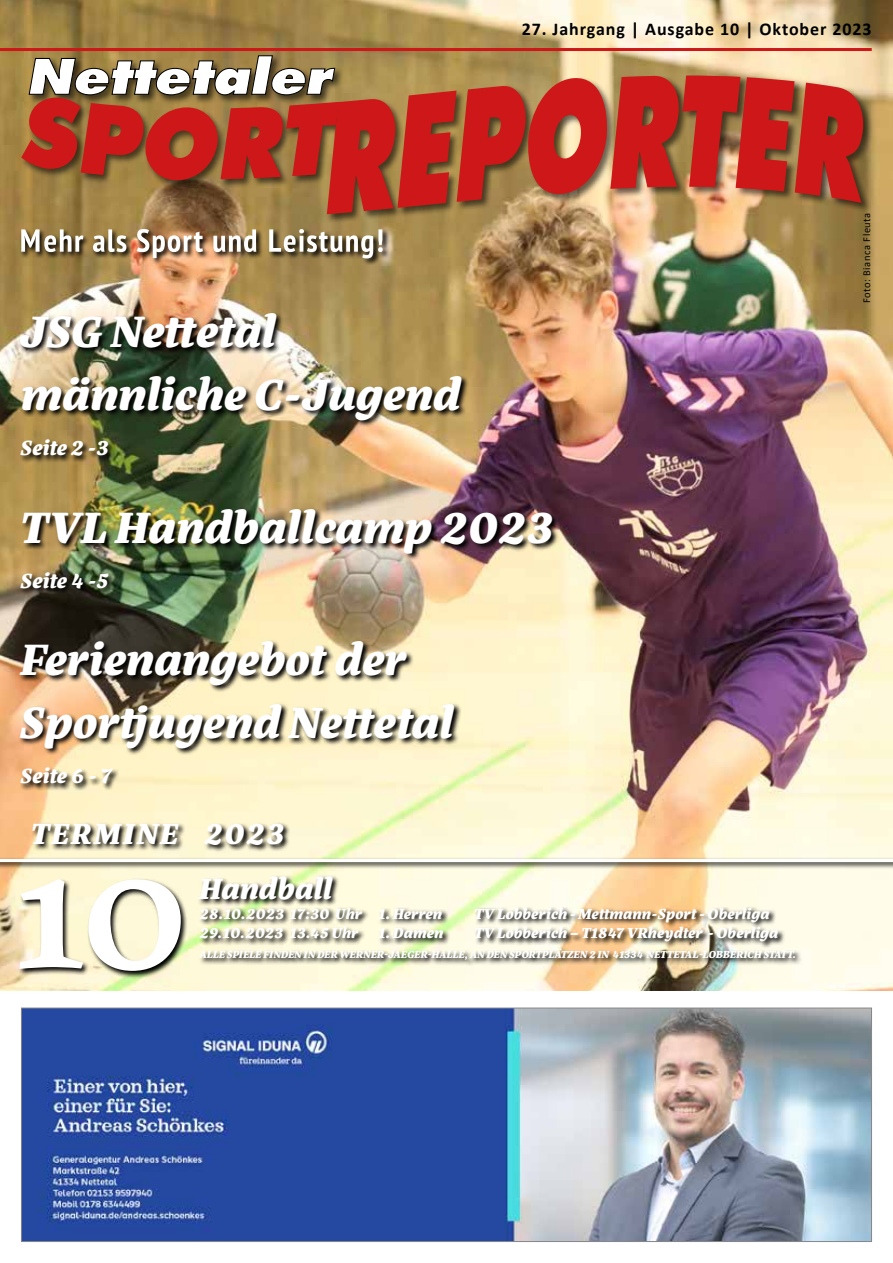
<style>
.page{position:relative;width:893px;height:1263px;background:#fff}
.page>*{position:absolute;margin:0;border:0;box-sizing:border-box;transform-origin:0 0}
.t1{font:700 210px "Maiola";color:#fff}
.t2{font:italic 800 45px/63px "Eskorte Latin";color:#fff}
.t3{font:italic 800 30px "Eskorte Latin";letter-spacing:.05em;color:#fff}
.t4{font:italic 800 30px "Eskorte Latin";color:#fff}
.t5{font:italic 800 21px "Eskorte Latin";color:#fff}
.t6{font:700 18px "Calibri";letter-spacing:.05em;color:#000}
.t7{font:italic 800 15px "Eskorte Latin";color:#fff}
.t8{font:italic 800 10.5px "Eskorte Latin";color:#fff}
.t9{font:10.5px "Calibri";letter-spacing:.05em;color:#000}
</style>
<div class="page">
<img style="left:23px;top:1010px;width:847px;height:230px">
<div style="left:21px;top:1008px;width:851px;height:234px;border:1px solid #878787"></div>
<img style="left:0;top:0;width:893px;height:991px">
<img style="left:18px;top:312px;width:451px;height:151px">
<img style="left:19px;top:508px;width:540px;height:88px">
<svg style="left:18px;top:640px;width:443px;height:151px;background:#b7aa8a"></svg>
<img style="left:197px;top:875px;width:606px;height:92px">
<svg style="left:18px;top:878px;width:170px;height:101px;background:#9d9983"></svg>
<svg style="left:31px;top:822px;width:260px;height:30px;background:#b1aa8f"></svg>
<svg style="left:0;top:857px;width:893px;height:13px;background:#c4bda3"></svg>
<hr style="left:0;top:859px;width:893px;height:3px;background:#fff">
<div style="left:20px;top:74px;width:853px;height:149px;background:#000;opacity:.58"></div>
<svg style="left:21px;top:55px;width:844px;height:159px;background:#b65b42"></svg>
<svg style="left:20px;top:227px;width:370px;height:39px;background:#af8c58"></svg>
<img style="left:21px;top:229px;width:362px;height:29px">
<hr style="left:0;top:48px;width:872px;height:3px;background:#cd1719">
<p class="t6" style="left:522px;top:16px;width:351px">27. Jahrgang | Ausgabe 10 | Oktober 2023</p>
<h2 class="t2" style="left:21px;top:297px;width:441px">JSG Nettetal männliche C-Jugend</h2>
<h3 class="t5" style="left:21px;top:431px;width:89px">Seite 2 -3</h3>
<h2 class="t2" style="left:21px;top:492px;width:535px">TVL Handballcamp 2023</h2>
<h3 class="t5" style="left:21px;top:564px;width:89px">Seite 4 -5</h3>
<h2 class="t2" style="left:21px;top:624px;width:434px">Ferienangebot der<br>Sportjugend Nettetal</h2>
<h3 class="t5" style="left:21px;top:758px;width:93px">Seite 6 - 7</h3>
<h3 class="t3" style="left:32px;top:809px;width:255px">TERMINE 2023</h3>
<h1 class="t1" style="left:15px;top:754px;width:173px">10</h1>
<h3 class="t4" style="left:200px;top:864px;width:134px">Handball</h3>
<p class="t7" style="left:200px;top:901px;width:244px">28.10.2023 17:30 Uhr 1. Herren</p>
<p class="t7" style="left:474px;top:901px;width:297px">TV Lobberich - Mettmann-Sport - Oberliga</p>
<p class="t7" style="left:200px;top:921px;width:160px">29.10.2023 13.45 Uhr</p>
<p class="t7" style="left:378px;top:921px;width:67px">1. Damen</p>
<p class="t7" style="left:474px;top:921px;width:306px">TV Lobberich – T1847 VRheydter - Oberliga</p>
<p class="t8" style="left:200px;top:945px;width:598px">ALLE SPIELE FINDEN IN DER WERNER-JAEGER-HALLE, AN DEN SPORTPLÄTZEN 2 IN 41334 NETTETAL-LOBBERICH STATT.</p>
<p class="t9" style="left:859px;top:303px;width:92px;rotate:-90deg">Foto: Bianca Fleuta</p>
</div>
